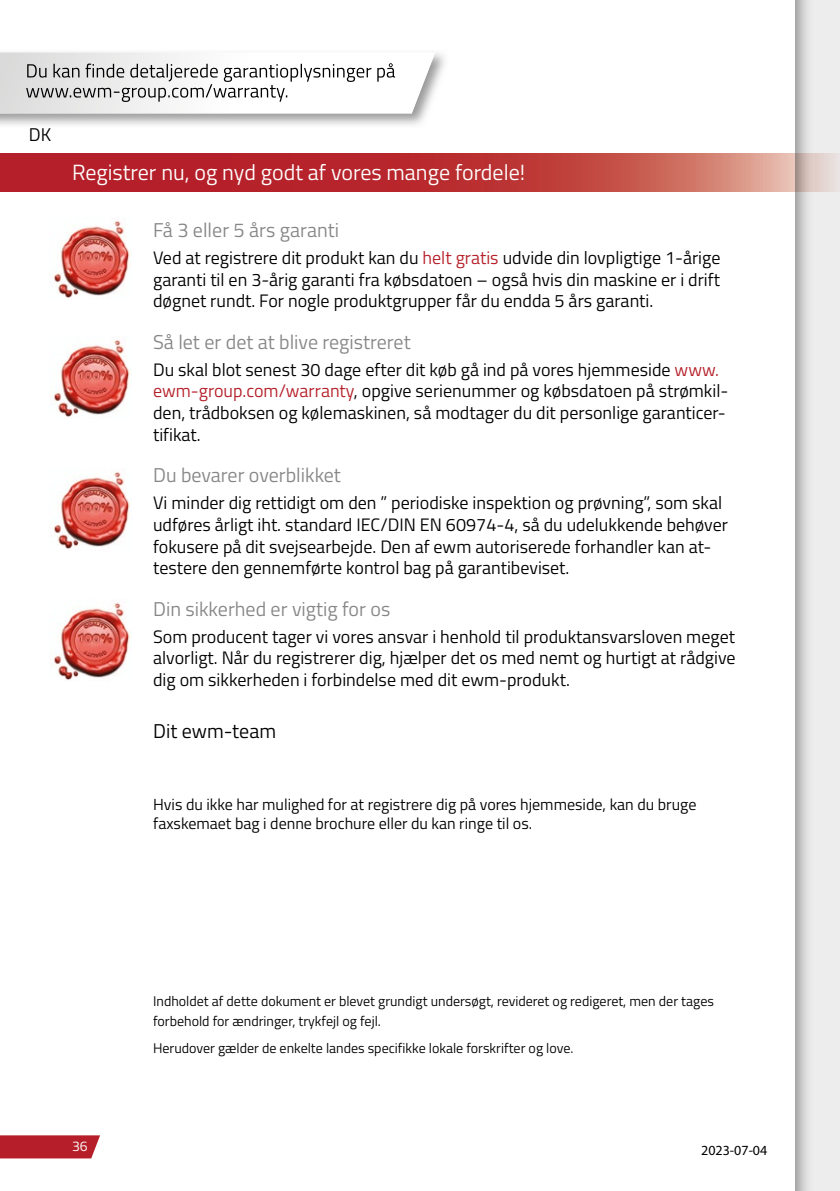
<style>
.page{position:relative;width:840px;height:1191px;background:#fff}
.page>*{position:absolute;margin:0;border:0;box-sizing:border-box;transform-origin:0 0}
.t1{font:22px "Titillium Text";color:#fff}
.t2{font:20px "Titillium Text";color:#878787}
.t3{font:20px "Titillium Text";color:#000}
.t4{font:18.4px "Titillium Text";color:#000}
.t5{font:18px/21.6px "Titillium Text";color:#000;text-align:justify}
.t6{font:16px/19.2px "Titillium Text";color:#000}
.t7{font:14px/20px "Titillium Text";color:#000}
.t8{font:14px "Myriad Pro";color:#000}
.t9{font:14px "Titillium Text";color:#fff}
.t10{font:12px "Myriad Pro";color:#000}
.s1{color:#b61f29}
</style>
<div class="page">
<div style="left:794px;top:0;width:45px;height:1191px;background:#ededed"></div>
<img style="left:794px;top:0;width:18px;height:1191px">
<svg style="left:0;top:1135px;width:100px;height:23px;background:#ba2b35"></svg>
<div style="left:812px;top:154px;width:27px;height:38px;background:#e5d7d3"></div>
<img style="left:794px;top:154px;width:18px;height:38px">
<svg style="left:0;top:154px;width:794px;height:38px;background:#be3c3e"></svg>
<img style="left:53px;top:340px;width:77px;height:77px">
<img style="left:53px;top:468px;width:77px;height:81px">
<img style="left:53px;top:599px;width:77px;height:81px">
<img style="left:53px;top:217px;width:77px;height:81px">
<svg style="left:0;top:52px;width:435px;height:61px"></svg>
<img style="left:27px;top:63px;width:368px;height:19px">
<img style="left:26px;top:84px;width:261px;height:18px">
<svg style="left:839px;top:964px;width:1px;height:49px"></svg>
<p class="t4" style="left:29px;top:121px;width:24px">DK</p>
<p class="t1" style="left:72px;top:157px;width:454px">Registrer nu, og nyd godt af vores mange fordele!</p>
<p class="t2" style="left:153px;top:215px;width:187px">Få 3 eller 5 års garanti</p>
<p class="t5" style="left:153px;top:246px;width:568px">Ved at registrere dit produkt kan du <span class="s1">helt gratis</span> udvide din lovpligtige 1-årige garanti til en 3-årig garanti fra købsdatoen – også hvis din maskine er i drift døgnet rundt. For nogle produktgrupper får du endda 5 års garanti.</p>
<p class="t2" style="left:153px;top:327px;width:259px">Så let er det at blive registreret</p>
<p class="t5" style="left:153px;top:358px;width:576px;text-align:left">Du skal blot senest 30 dage efter dit køb gå ind på vores hjemmeside <span class="s1">www. ewm-group.com/warranty</span>, opgive serienummer og købsdatoen på strømkil&shy;den, trådboksen og kølemaskinen, så modtager du dit personlige garanticer&shy;tifikat.</p>
<p class="t2" style="left:153px;top:460px;width:189px">Du bevarer overblikket</p>
<p class="t5" style="left:153px;top:491px;width:576px;text-align:left">Vi minder dig rettidigt om den ” periodiske inspektion og prøvning”, som skal udføres årligt iht. standard IEC/DIN EN 60974-4, så du udelukkende behøver fokusere på dit svejsearbejde. Den af ewm autoriserede forhandler kan at&shy;testere den gennemførte kontrol bag på garantibeviset.</p>
<p class="t2" style="left:153px;top:594px;width:238px">Din sikkerhed er vigtig for os</p>
<p class="t5" style="left:153px;top:625px;width:583px">Som producent tager vi vores ansvar i henhold til produktansvarsloven meget alvorligt. Når du registrerer dig, hjælper det os med nemt og hurtigt at rådgive dig om sikkerheden i forbindelse med dit ewm-produkt.</p>
<p class="t3" style="left:153px;top:716px;width:124px">Dit ewm-team</p>
<p class="t6" style="left:153px;top:794px;width:544px">Hvis du ikke har mulighed for at registrere dig på vores hjemmeside, kan du bruge faxskemaet bag i denne brochure eller du kan ringe til os.</p>
<p class="t7" style="left:153px;top:990px;width:562px">Indholdet af dette dokument er blevet grundigt undersøgt, revideret og redigeret, men der tages forbehold for ændringer, trykfejl og fejl.</p>
<p class="t7" style="left:153px;top:1037px;width:421px">Herudover gælder de enkelte landes specifikke lokale forskrifter og love.</p>
<p class="t9" style="left:72px;top:1135px;width:17px">36</p>
<p class="t10" style="left:710px;top:1143px;width:58px">2025-01-10</p>
<p class="t8" style="left:700px;top:1142px;width:68px">2023-07-04</p>
</div>
